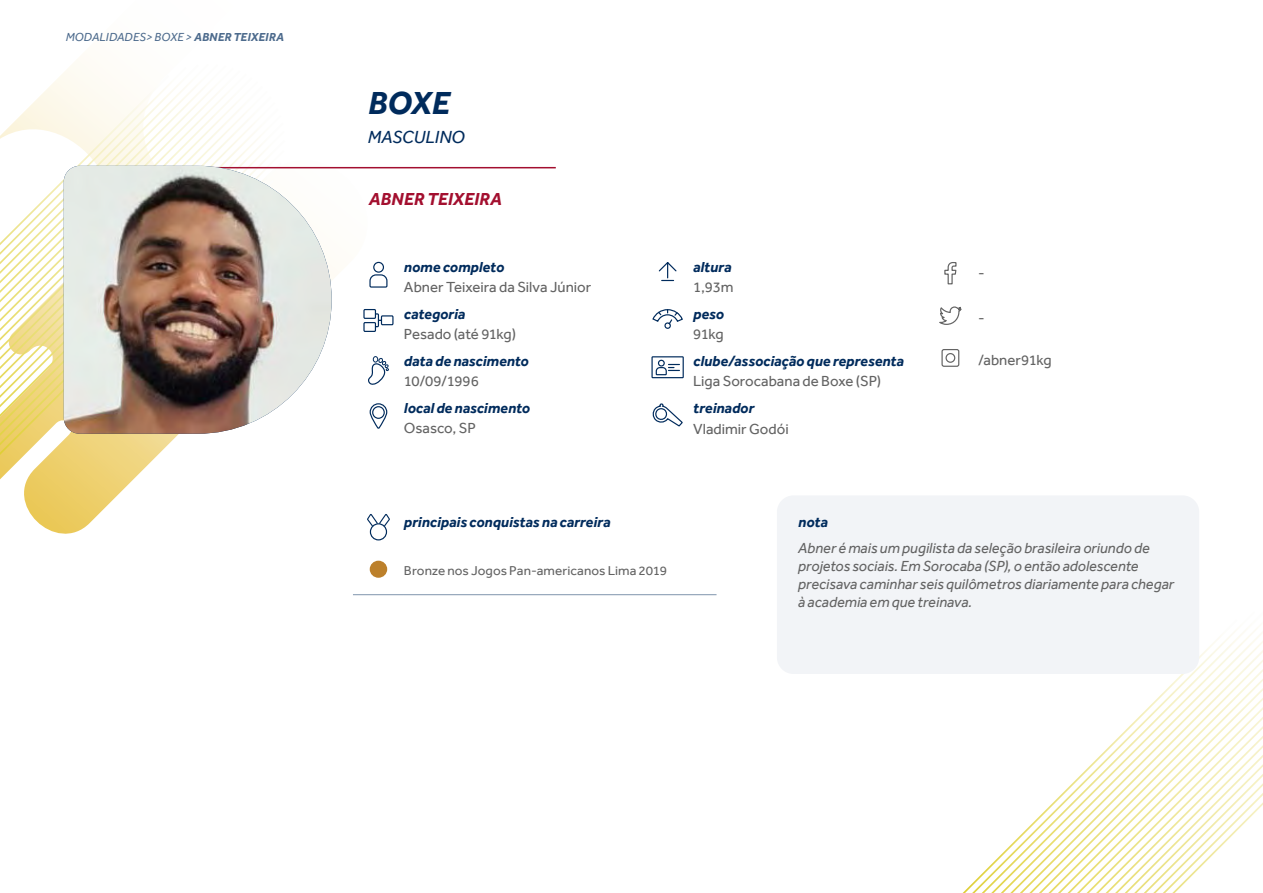
<style>
.page{position:relative;width:1263px;height:893px;background:#fff}
.page>*{position:absolute;margin:0;border:0;box-sizing:border-box;transform-origin:0 0}
.t1{font:italic 700 33px "Effra";color:#002b5c}
.t2{font:italic 700 18px "Effra";letter-spacing:.01em;color:#a30f2f}
.t3{font:italic 18px "Effra";color:#002b5c}
.t4{font:italic 15px/18px "Effra";color:#636363}
.t5{font:italic 700 15px "Effra";letter-spacing:-.005em;color:#002b5c}
.t6{font:15px "Effra";color:#636363}
.t7{font:13.2px "Effra";letter-spacing:.005em;color:#636363}
.t8{font:italic 12px "Effra";letter-spacing:.01em;color:#4d6b8d}
.s1{font-weight:700}
</style>
<div class="page">
<svg style="left:5px;top:123px;width:252px;height:8px"></svg>
<svg style="left:0;top:131px;width:260px;height:9px"></svg>
<svg style="left:71px;top:140px;width:191px;height:10px"></svg>
<svg style="left:35px;top:150px;width:230px;height:373px"></svg>
<svg style="left:29px;top:162px;width:236px;height:358px"></svg>
<svg style="left:0;top:180px;width:265px;height:332px"></svg>
<svg style="left:962px;top:675px;width:301px;height:218px"></svg>
<svg style="left:970px;top:684px;width:293px;height:209px"></svg>
<svg style="left:980px;top:694px;width:283px;height:199px"></svg>
<svg style="left:993px;top:707px;width:270px;height:186px"></svg>
<svg style="left:1010px;top:724px;width:253px;height:169px"></svg>
<svg style="left:369px;top:261px;width:19px;height:27px"></svg>
<svg style="left:363px;top:309px;width:31px;height:23px"></svg>
<svg style="left:368px;top:356px;width:21px;height:29px"></svg>
<svg style="left:369px;top:403px;width:19px;height:26px"></svg>
<svg style="left:944px;top:262px;width:13px;height:23px"></svg>
<svg style="left:939px;top:306px;width:23px;height:19px"></svg>
<svg style="left:941px;top:349px;width:19px;height:18px"></svg>
<hr style="left:103px;top:167px;width:453px;height:1px;background:#a30f2f">
<img style="left:64px;top:166px;width:268px;height:268px">
<svg style="left:658px;top:262px;width:19px;height:20px"></svg>
<svg style="left:652px;top:309px;width:31px;height:20px"></svg>
<svg style="left:651px;top:356px;width:33px;height:23px"></svg>
<svg style="left:652px;top:403px;width:31px;height:24px"></svg>
<div style="left:777px;top:495px;width:422px;height:179px;background:#f2f4f7;border-radius:17px"></div>
<hr style="left:353px;top:594px;width:51px;height:1px;background:#8095ad">
<hr style="left:404px;top:594px;width:312px;height:1px;background:#8095ad">
<div style="left:370px;top:523px;width:17px;height:17px;border:1px solid #002b5c;border-radius:50%"></div>
<svg style="left:367px;top:514px;width:23px;height:14px"></svg>
<div style="left:370px;top:561px;width:17px;height:17px;background:#bc802b;border-radius:50%"></div>
<p class="t8" style="left:66px;top:30px;width:220px">MODALIDADES&gt; Boxe &gt; <span class="s1">ABNER TEIXEIRA</span></p>
<h1 class="t1" style="left:368px;top:83px;width:83px">BOXE</h1>
<p class="t3" style="left:368px;top:127px;width:99px">MASCULINO</p>
<p class="t2" style="left:369px;top:188px;width:135px">ABNER TEIXEIRA</p>
<p class="t5" style="left:404px;top:258px;width:102px">nome completo</p>
<p class="t6" style="left:404px;top:278px;width:189px">Abner Teixeira da Silva Júnior</p>
<p class="t5" style="left:404px;top:305px;width:63px">categoria</p>
<p class="t6" style="left:404px;top:325px;width:114px">Pesado (até 91kg)</p>
<p class="t5" style="left:404px;top:352px;width:126px">data de nascimento</p>
<p class="t6" style="left:404px;top:372px;width:76px">10/09/1996</p>
<p class="t5" style="left:404px;top:399px;width:128px">local de nascimento</p>
<p class="t6" style="left:404px;top:420px;width:73px">Osasco, SP</p>
<p class="t5" style="left:693px;top:258px;width:40px">altura</p>
<p class="t6" style="left:693px;top:278px;width:42px">1,93m</p>
<p class="t5" style="left:693px;top:305px;width:32px">peso</p>
<p class="t6" style="left:693px;top:325px;width:32px">91kg</p>
<p class="t5" style="left:693px;top:352px;width:212px">clube/associação que representa</p>
<p class="t6" style="left:693px;top:373px;width:189px">Liga Sorocabana de Boxe (SP)</p>
<p class="t5" style="left:693px;top:399px;width:63px">treinador</p>
<p class="t6" style="left:693px;top:420px;width:97px">Vladimir Godói</p>
<p class="t6" style="left:978px;top:264px;width:8px">-</p>
<p class="t6" style="left:978px;top:309px;width:8px">-</p>
<p class="t6" style="left:978px;top:351px;width:75px">/abner91kg</p>
<p class="t5" style="left:404px;top:513px;width:208px">principais conquistas na carreira</p>
<p class="t7" style="left:404px;top:563px;width:265px">Bronze nos Jogos Pan-americanos Lima 2019</p>
<p class="t5" style="left:798px;top:513px;width:31px">nota</p>
<p class="t4" style="left:798px;top:539px;width:377px">Abner é mais um pugilista da seleção brasileira oriundo de projetos sociais. Em Sorocaba (SP), o então adolescente precisava caminhar seis quilômetros diariamente para chegar à academia em que treinava.</p>
</div>
